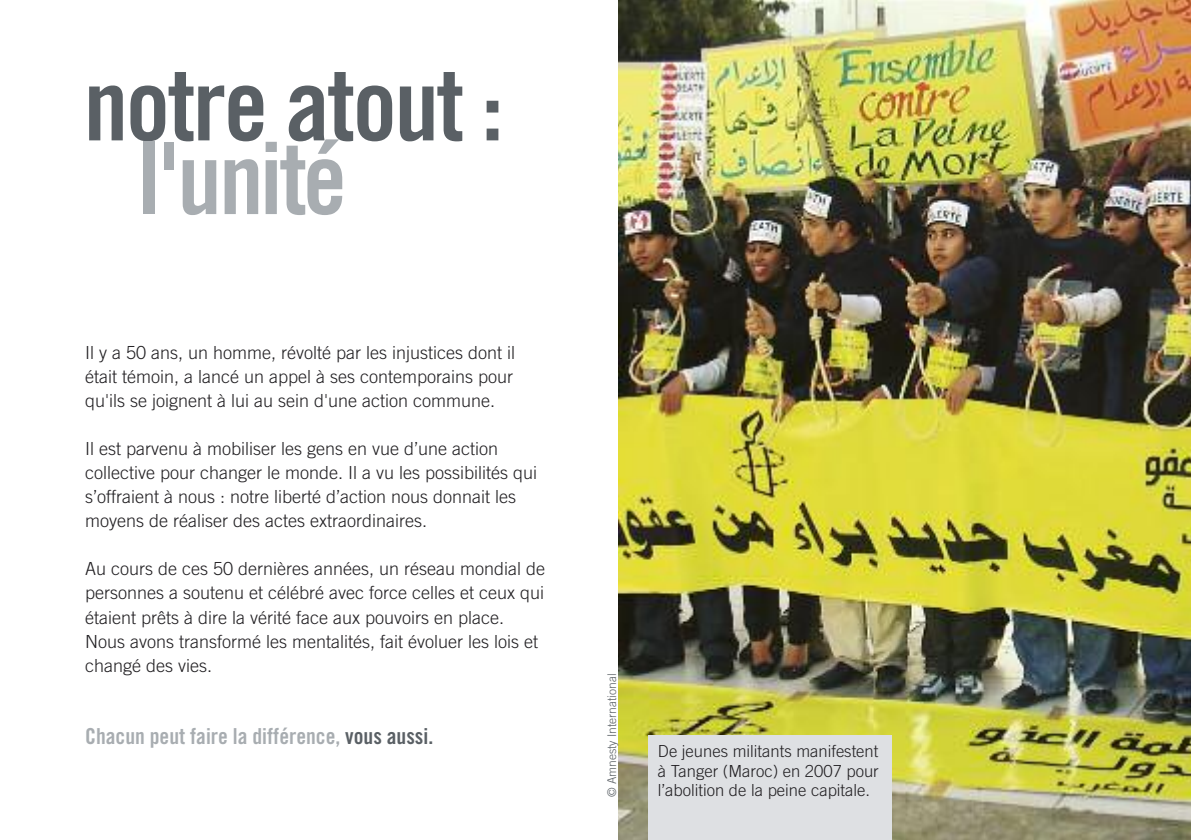
<style>
.page{position:relative;width:1191px;height:840px;background:#fff}
.page>*{position:absolute;margin:0;border:0;box-sizing:border-box;transform-origin:0 0}
.t1{font:100px "Amnesty Trade Gothic Bd Cn 20";letter-spacing:-.025em;color:#5a6065}
.t2{font:100px "Amnesty Trade Gothic Bd Cn 20";letter-spacing:-.03em;color:#a8adb1}
.t3{font:22px "Amnesty Trade Gothic Bd Cn 20";color:#a8adb1}
.t4{font:300 18px/24px "Amnesty Trade Gothic";color:#201e21}
.t5{font:300 16.6px/19.4px "Amnesty Trade Gothic";color:#201e21}
.t6{font:300 12px "Amnesty Trade Gothic";color:#5a6065}
.s1{color:#5a6065}
</style>
<div class="page">
<img style="left:618px;top:0;width:573px;height:839px">
<div style="left:648px;top:734px;width:243px;height:105px;background:#dee0e3"></div>
<h1 class="t1" style="left:84px;top:44px;width:421px">notre atout :</h1>
<h1 class="t2" style="left:138px;top:117px;width:211px">l'unité</h1>
<p class="t4" style="left:85px;top:340px;width:432px;text-align:justify">Il y a 50 ans, un homme, révolté par les injustices dont il était témoin, a lancé un appel à ses contemporains pour qu'ils se joignent à lui au sein d'une action commune.</p>
<p class="t4" style="left:85px;top:436px;width:454px">Il est parvenu à mobiliser les gens en vue d’une action collective pour changer le monde. Il a vu les possibilités qui s’offraient à nous : notre liberté d’action nous donnait les moyens de réaliser des actes extraordinaires.</p>
<p class="t4" style="left:85px;top:556px;width:462px">Au cours de ces 50 dernières années, un réseau mondial de personnes a soutenu et célébré avec force celles et ceux qui étaient prêts à dire la vérité face aux pouvoirs en place.<br>Nous avons transformé les mentalités, fait évoluer les lois et changé des vies.</p>
<p class="t3" style="left:85px;top:722px;width:350px">Chacun peut faire la différence, <span class="s1">vous aussi.</span></p>
<p class="t6" style="left:605px;top:797px;width:125px;rotate:-90deg">© Amnesty International</p>
<p class="t5" style="left:658px;top:741px;width:222px">De jeunes militants manifestent à Tanger (Maroc) en 2007 pour</p>
<p class="t5" style="left:658px;top:779px;width:214px">l’abolition de la peine capitale.</p>
</div>
